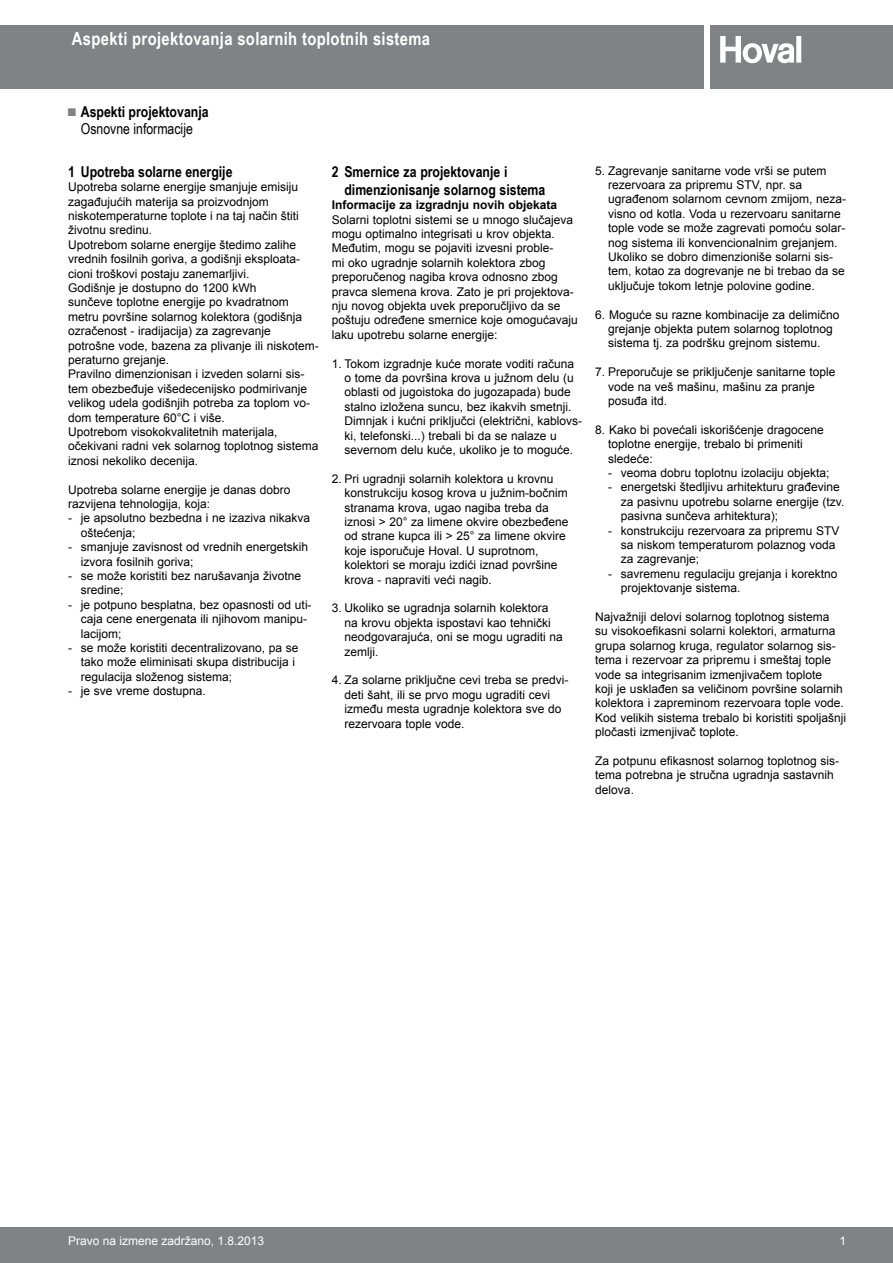
<style>
.page{position:relative;width:893px;height:1263px;background:#fff}
.page>*{position:absolute;margin:0;border:0;box-sizing:border-box;transform-origin:0 0}
.t1{font:700 18px "Arial Narrow";letter-spacing:.02em;color:#fff}
.t2{font:700 15px/18px "Arial Narrow";color:#000}
.t3{font:15px "Arial Narrow";color:#000}
.t4{font:12px/14.4px "Arial";color:#000}
.t5{font:700 12px "Arial";color:#000}
.t6{font:12px "Arial";color:#fff}
.s1{font-size:16.5px;color:#808285}
</style>
<div class="page">
<div style="left:710px;top:26px;width:183px;height:63px;background:#808285"></div>
<svg style="left:720px;top:36px;width:81px;height:27px"></svg>
<div style="left:0;top:26px;width:703px;height:63px;background:#808285"></div>
<div style="left:0;top:1228px;width:893px;height:35px;background:#808285"></div>
<h1 class="t1" style="left:72px;top:25px;width:360px">Aspekti projektovanja solarnih toplotnih sistema</h1>
<p class="t2" style="left:68px;top:102px;width:142px"><span class="s1">■</span> Aspekti projektovanja</p>
<p class="t3" style="left:81px;top:118px;width:114px">Osnovne informacije</p>
<p class="t2" style="left:68px;top:162px;width:166px">1 Upotreba solarne energije</p>
<p class="t4" style="left:68px;top:180px;width:252px">Upotreba solarne energije smanjuje emisiju zagađujućih materija sa proizvodnjom niskotemperaturne toplote i na taj način štiti životnu sredinu.<br>Upotrebom solarne energije štedimo zalihe vrednih fosilnih goriva, a godišnji eksploata&shy;cioni troškovi postaju zanemarljivi.<br>Godišnje je dostupno do 1200 kWh<br>sunčeve toplotne energije po kvadratnom metru površine solarnog kolektora (godišnja ozračenost - iradijacija) za zagrevanje potrošne vode, bazena za plivanje ili niskotem&shy;peraturno grejanje.<br>Pravilno dimenzionisan i izveden solarni sis&shy;tem obezbeđuje višedecenijsko podmirivanje velikog udela godišnjih potreba za toplom vo&shy;dom temperature 60°C i više.<br>Upotrebom visokokvalitetnih materijala, očekivani radni vek solarnog toplotnog sistema iznosi nekoliko decenija.</p>
<p class="t4" style="left:68px;top:482px;width:224px">Upotreba solarne energije je danas dobro razvijena tehnologija, koja:</p>
<p class="t4" style="left:81px;top:511px;width:231px;text-indent:-13px">- je apsolutno bezbedna i ne izaziva nikakva oštećenja;</p>
<p class="t4" style="left:81px;top:540px;width:229px;text-indent:-13px">- smanjuje zavisnost od vrednih energetskih izvora fosilnih goriva;</p>
<p class="t4" style="left:81px;top:569px;width:222px;text-indent:-13px">- se može koristiti bez narušavanja životne sredine;</p>
<p class="t4" style="left:81px;top:597px;width:232px;text-indent:-13px">- je potpuno besplatna, bez opasnosti od uti&shy;caja cene energenata ili njihovom manipu&shy;lacijom;</p>
<p class="t4" style="left:81px;top:641px;width:219px;text-indent:-13px">- se može koristiti decentralizovano, pa se tako može eliminisati skupa distribucija i regulacija složenog sistema;</p>
<p class="t4" style="left:68px;top:684px;width:139px">- je sve vreme dostupna.</p>
<p class="t2" style="left:344px;top:162px;width:202px;text-indent:-13px">2 Smernice za projektovanje i dimenzionisanje solarnog sistema</p>
<p class="t5" style="left:332px;top:197px;width:227px">Informacije za izgradnju novih objekata</p>
<p class="t4" style="left:332px;top:212px;width:248px">Solarni toplotni sistemi se u mnogo slučajeva mogu optimalno integrisati u krov objekta.<br>Međutim, mogu se pojaviti izvesni proble-<br>mi oko ugradnje solarnih kolektora zbog preporučenog nagiba krova odnosno zbog pravca slemena krova. Zato je pri projektova&shy;nju novog objekta uvek preporučljivo da se poštuju određene smernice koje omogućavaju laku upotrebu solarne energije:</p>
<p class="t4" style="left:344px;top:356px;width:239px;text-indent:-13px">1. Tokom izgradnje kuće morate voditi računa o tome da površina krova u južnom delu (u oblasti od jugoistoka do jugozapada) bude stalno izložena suncu, bez ikakvih smetnji.<br>Dimnjak i kućni priključci (električni, kablovs&shy;ki, telefonski...) trebali bi da se nalaze u severnom delu kuće, ukoliko je to moguće.</p>
<p class="t4" style="left:344px;top:471px;width:225px;text-indent:-13px">2. Pri ugradnji solarnih kolektora u krovnu konstrukciju kosog krova u južnim-bočnim stranama krova, ugao nagiba treba da iznosi &gt; 20° za limene okvire obezbeđene od strane kupca ili &gt; 25° za limene okvire koje isporučuje Hoval. U suprotnom, kolektori se moraju izdići iznad površine krova - napraviti veći nagib.</p>
<p class="t4" style="left:344px;top:601px;width:220px;text-indent:-13px">3. Ukoliko se ugradnja solarnih kolektora na krovu objekta ispostavi kao tehnički neodgovarajuća, oni se mogu ugraditi na zemlji.</p>
<p class="t4" style="left:344px;top:673px;width:225px;text-indent:-13px">4. Za solarne priključne cevi treba se predvi&shy;deti šaht, ili se prvo mogu ugraditi cevi između mesta ugradnje kolektora sve do rezervoara tople vode.</p>
<p class="t4" style="left:608px;top:163px;width:240px;text-indent:-13px">5. Zagrevanje sanitarne vode vrši se putem rezervoara za pripremu STV, npr. sa ugrađenom solarnom cevnom zmijom, neza&shy;visno od kotla. Voda u rezervoaru sanitarne tople vode se može zagrevati pomoću solar&shy;nog sistema ili konvencionalnim grejanjem.<br>Ukoliko se dobro dimenzioniše solarni sis&shy;tem, kotao za dogrevanje ne bi trebao da se uključuje tokom letnje polovine godine.</p>
<p class="t4" style="left:595px;top:307px;width:246px;text-align:center">6. Moguće su razne kombinacije za delimično grejanje objekta putem solarnog toplotnog sistema tj. za podršku grejnom sistemu.</p>
<p class="t4" style="left:608px;top:365px;width:229px;text-indent:-13px">7. Preporučuje se priključenje sanitarne tople vode na veš mašinu, mašinu za pranje posuđa itd.</p>
<p class="t4" style="left:608px;top:422px;width:217px;text-indent:-13px">8. Kako bi povećali iskorišćenje dragocene toplotne energije, trebalo bi primeniti sledeće:</p>
<p class="t4" style="left:608px;top:466px;width:223px">- veoma dobru toplotnu izolaciju objekta;</p>
<p class="t4" style="left:621px;top:480px;width:225px;text-indent:-13px">- energetski štedljivu arhitekturu građevine za pasivnu upotrebu solarne energije (tzv. pasivna sunčeva arhitektura);</p>
<p class="t4" style="left:621px;top:523px;width:220px;text-indent:-13px">- konstrukciju rezervoara za pripremu STV sa niskom temperaturom polaznog voda za zagrevanje;</p>
<p class="t4" style="left:621px;top:566px;width:218px;text-indent:-13px">- savremenu regulaciju grejanja i korektno projektovanje sistema.</p>
<p class="t4" style="left:595px;top:610px;width:252px">Najvažniji delovi solarnog toplotnog sistema<br>su visokoefikasni solarni kolektori, armaturna grupa solarnog kruga, regulator solarnog sis&shy;tema i rezervoar za pripremu i smeštaj tople vode sa integrisanim izmenjivačem toplote<br>koji je usklađen sa veličinom površine solarnih kolektora i zapreminom rezervoara tople vode.<br>Kod velikih sistema trebalo bi koristiti spoljašnji pločasti izmenjivač toplote.</p>
<p class="t4" style="left:595px;top:754px;width:245px">Za potpunu efikasnost solarnog toplotnog sis&shy;tema potrebna je stručna ugradnja sastavnih delova.</p>
<p class="t6" style="left:68px;top:1233px;width:198px">Pravo na izmene zadržano, 1.8.2013</p>
<p class="t6" style="left:839px;top:1233px;width:8px">1</p>
</div>
